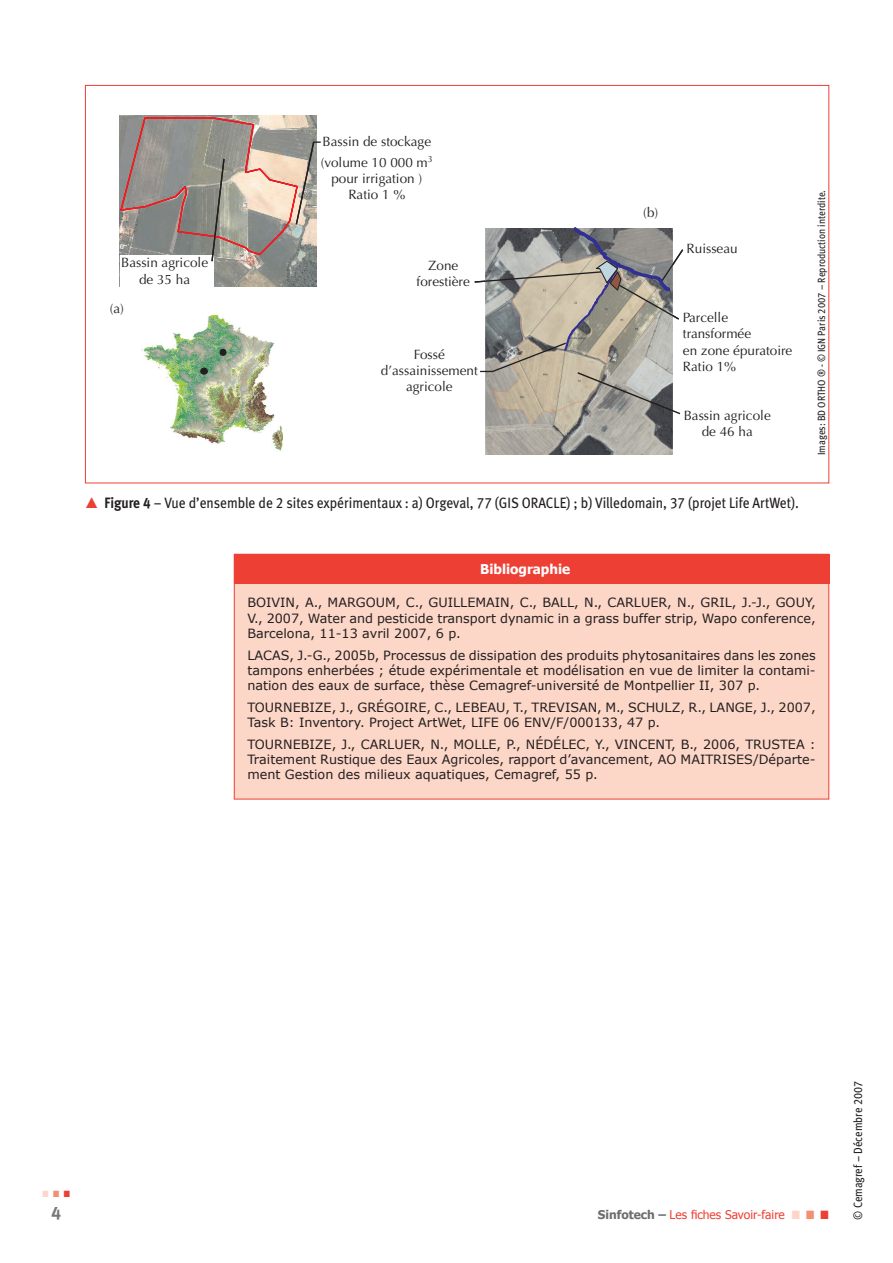
<style>
.page{position:relative;width:893px;height:1263px;background:#fff}
.page>*{position:absolute;margin:0;border:0;box-sizing:border-box;transform-origin:0 0}
.t1{font:15px "Meta Book LF";color:#231f20;scale:.9 1}
.t2{font:13.5px/16px "Optima";color:#231f20;text-align:center}
.t3{font:700 13.5px "Tahoma";color:#fff}
.t4{font:12.75px/15.3px "Verdana";color:#231f20;text-align:justify}
.t5{font:12px "Tahoma";color:#ee3f34}
.t6{font:12px "Meta Book LF";color:#231f20;scale:.9 1}
.t7{font:10.5px "Meta Book LF";color:#231f20;scale:.9 1}
.t8{font:9px "Zapf Dingbats";color:#fcd6c7;scale:.9 1}
.t9{font:9px "Optima";color:#231f20}
.s1{font-family:"Meta Bold LF"}
.s2{color:#f58f74}
.s3{color:#ee3f34}
.s4{font-weight:700;color:#6c6d70}
.s5{color:#fcd6c7}
</style>
<div class="page">
<div style="left:234px;top:554px;width:595px;height:245px;background:#fcd6c7"></div>
<div style="left:234px;top:554px;width:595px;height:30px;background:#ee3f34"></div>
<img style="left:120px;top:116px;width:197px;height:170px">
<img style="left:141px;top:315px;width:142px;height:135px">
<svg style="left:239px;top:397px;width:6px;height:5px"></svg>
<div style="left:238px;top:395px;width:8px;height:7px;border:1px solid #231f20;border-radius:50%"></div>
<div style="left:222px;top:343px;width:8px;height:7px;border:1px solid #231f20;border-radius:50%"></div>
<svg style="left:201px;top:368px;width:6px;height:6px"></svg>
<div style="left:200px;top:368px;width:8px;height:6px;border:1px solid #231f20;border-radius:50%"></div>
<svg style="left:220px;top:343px;width:9px;height:12px"></svg>
<div style="left:220px;top:349px;width:6px;height:7px;border:1px solid #231f20;border-radius:50%"></div>
<img style="left:485px;top:415px;width:187px;height:39px">
<svg style="left:474px;top:227px;width:210px;height:188px;background:#aba79f"></svg>
<div style="left:120px;top:256px;width:94px;height:32px;background:#fff"></div>
<svg style="left:119px;top:117px;width:202px;height:146px;background:#a89f97"></svg>
<p class="t2" style="left:121px;top:255px;width:89px">Bassin agricole de 35 ha</p>
<p class="t2" style="left:110px;top:300px;width:16px">(a)</p>
<p class="t2" style="left:321px;top:131px;width:112px;line-height:21px;text-align:left">Bassin de stockage (volume 10 000 m</p>
<p class="t2" style="left:331px;top:171px;width:92px">pour irrigation )<br>Ratio 1 %</p>
<p class="t9" style="left:428px;top:154px;width:7px">3</p>
<p class="t2" style="left:417px;top:257px;width:55px">Zone forestière</p>
<p class="t2" style="left:381px;top:347px;width:98px">Fossé d’assainissement agricole</p>
<p class="t2" style="left:643px;top:204px;width:17px">(b)</p>
<p class="t2" style="left:687px;top:241px;width:53px">Ruisseau</p>
<p class="t2" style="left:683px;top:310px;width:111px;text-align:left">Parcelle transformée<br>en zone épuratoire<br>Ratio 1%</p>
<p class="t2" style="left:684px;top:408px;width:89px">Bassin agricole de 46 ha</p>
<p class="t1" style="left:105px;top:494px;width:773px"><span class="s1">Figure 4</span> – Vue d’ensemble de 2 sites expérimentaux : a) Orgeval, 77 (GIS ORACLE) ; b) Villedomain, 37 (projet Life ArtWet).</p>
<p class="t7" style="left:815px;top:455px;width:296px;rotate:-90deg">Images: BD ORTHO ® - © IGN Paris 2007 – Reproduction interdite.</p>
<p class="t3" style="left:480px;top:560px;width:92px">Bibliographie</p>
<p class="t4" style="left:247px;top:595px;width:570px">BOIVIN, A., MARGOUM, C., GUILLEMAIN, C., BALL, N., CARLUER, N., GRIL, J.-J., GOUY, V., 2007, Water and pesticide transport dynamic in a grass buffer strip, Wapo conference, Barcelona, 11-13 avril 2007, 6 p.</p>
<p class="t4" style="left:247px;top:647px;width:570px">LACAS, J.-G., 2005b, Processus de dissipation des produits phytosanitaires dans les zones tampons enherbées ; étude expérimentale et modélisation en vue de limiter la contami&shy;nation des eaux de surface, thèse Cemagref-université de Montpellier II, 307 p.</p>
<p class="t4" style="left:247px;top:699px;width:570px">TOURNEBIZE, J., GRÉGOIRE, C., LEBEAU, T., TREVISAN, M., SCHULZ, R., LANGE, J., 2007,<br>Task B: Inventory. Project ArtWet, LIFE 06 ENV/F/000133, 47 p.</p>
<p class="t4" style="left:247px;top:736px;width:570px">TOURNEBIZE, J., CARLUER, N., MOLLE, P., NÉDÉLEC, Y., VINCENT, B., 2006, TRUSTEA :<br>Traitement Rustique des Eaux Agricoles, rapport d’avancement, AO MAITRISES/Départe&shy;ment Gestion des milieux aquatiques, Cemagref, 55 p.</p>
<p class="t8" style="left:42px;top:1190px;width:32px">■ <span class="s2">■</span> <span class="s3">■</span></p>
<p class="t5" style="left:598px;top:1206px;width:232px"><span class="s4">Sinfotech –</span> Les fiches Savoir-faire <span class="s5">■</span> <span class="s2">■</span> ■</p>
<p class="t6" style="left:851px;top:1220px;width:156px;rotate:-90deg">© Cemagref – Décembre 2007</p>
</div>
